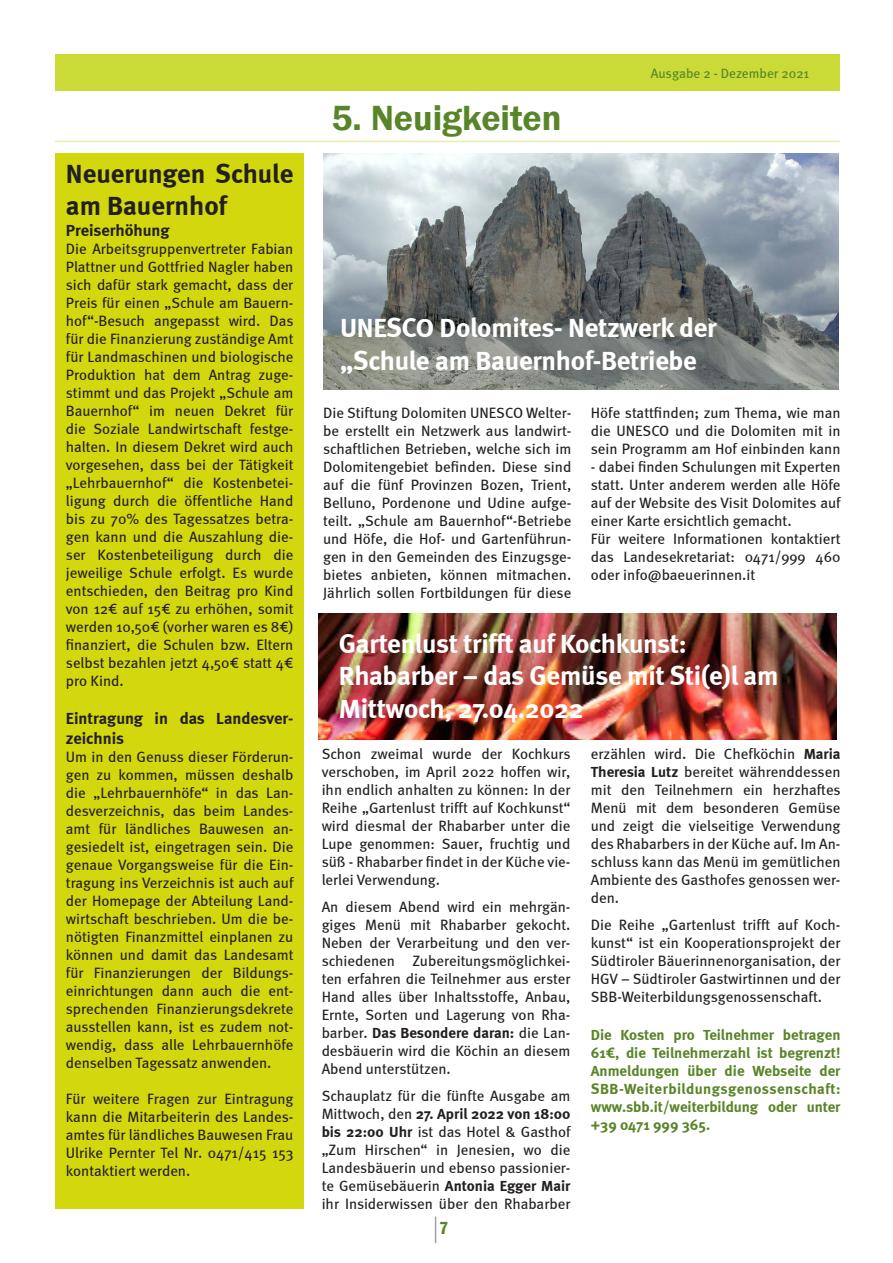
<style>
.page{position:relative;width:893px;height:1263px;background:#fff}
.page>*{position:absolute;margin:0;border:0;box-sizing:border-box;transform-origin:0 0}
.t1{font:600 36px "Franklin Gothic";color:#588527}
.t2{font:700 27px "Meta";letter-spacing:-.01em;color:#fff}
.t3{font:700 27px/32.4px "Meta";color:#231f20}
.t4{font:600 condensed 18px "Franklin Gothic";color:#588527}
.t5{font:700 16.5px/19.8px "Meta";color:#231f20}
.t6{font:15px/18px "Meta";color:#231f20;text-align:justify}
.t7{font:700 15px/18px "Meta";color:#588527;text-align:justify}
.t8{font:13.5px "Meta";color:#588527}
.s1{font-weight:700}
</style>
<div class="page">
<div style="left:55px;top:54px;width:784px;height:37px;background:#cadb37"></div>
<svg style="left:435px;top:1216px;width:1px;height:27px"></svg>
<hr style="left:55px;top:141px;width:785px;height:1px;background:#cadb37">
<img style="left:318px;top:613px;width:519px;height:127px">
<img style="left:323px;top:153px;width:516px;height:236px">
<div style="left:55px;top:153px;width:249px;height:1056px;background:#d3d80e"></div>
<p class="t3" style="left:66px;top:157px;width:229px">Neuerungen Schule am Bauernhof</p>
<p class="t5" style="left:66px;top:220px;width:105px">Preiserhöhung</p>
<p class="t6" style="left:66px;top:240px;width:229px">Die Arbeitsgruppenvertreter Fabian Plattner und Gottfried Nagler haben sich dafür stark gemacht, dass der Preis für einen „Schule am Bauern&shy;hof“-Besuch angepasst wird. Das für die Finanzierung zuständige Amt für Landmaschinen und biologische Produktion hat dem Antrag zuge&shy;stimmt und das Projekt „Schule am Bauernhof“ im neuen Dekret für die Soziale Landwirtschaft festge&shy;halten. In diesem Dekret wird auch vorgesehen, dass bei der Tätigkeit „Lehrbauernhof“ die Kostenbetei&shy;ligung durch die öffentliche Hand bis zu 70% des Tagessatzes betra&shy;gen kann und die Auszahlung die&shy;ser Kostenbeteiligung durch die jeweilige Schule erfolgt. Es wurde entschieden, den Beitrag pro Kind von 12€ auf 15€ zu erhöhen, somit werden 10,50€ (vorher waren es 8€) finanziert, die Schulen bzw. Eltern selbst bezahlen jetzt 4,50€ statt 4€ pro Kind.</p>
<p class="t5" style="left:66px;top:708px;width:229px">Eintragung in das Landesver&shy;zeichnis</p>
<p class="t6" style="left:66px;top:747px;width:229px">Um in den Genuss dieser Förderun&shy;gen zu kommen, müssen deshalb die „Lehrbauernhöfe“ in das Lan&shy;desverzeichnis, das beim Landes&shy;amt für ländliches Bauwesen an&shy;gesiedelt ist, eingetragen sein. Die genaue Vorgangsweise für die Ein&shy;tragung ins Verzeichnis ist auch auf der Homepage der Abteilung Land&shy;wirtschaft beschrieben. Um die be&shy;nötigten Finanzmittel einplanen zu können und damit das Landesamt für Finanzierungen der Bildungs&shy;einrichtungen dann auch die ent&shy;sprechenden Finanzierungsdekrete ausstellen kann, ist es zudem not&shy;wendig, dass alle Lehrbauernhöfe denselben Tagessatz anwenden.</p>
<p class="t6" style="left:66px;top:1089px;width:229px">Für weitere Fragen zur Eintragung kann die Mitarbeiterin des Landes&shy;amtes für ländliches Bauwesen Frau Ulrike Pernter Tel Nr. 0471/415 153 kontaktiert werden.</p>
<p class="t1" style="left:331px;top:96px;width:232px">5. Neuigkeiten</p>
<p class="t8" style="left:651px;top:65px;width:160px">Ausgabe 2 - Dezember 2021</p>
<p class="t2" style="left:340px;top:312px;width:378px">UNESCO Dolomites- Netzwerk der</p>
<p class="t2" style="left:340px;top:344px;width:358px">„Schule am Bauernhof-Betriebe</p>
<p class="t6" style="left:591px;top:403px;width:251px">Höfe stattfinden; zum Thema, wie man die UNESCO und die Dolomiten mit in sein Programm am Hof einbinden kann</p>
<p class="t6" style="left:591px;top:457px;width:251px">- dabei finden Schulungen mit Experten statt. Unter anderem werden alle Höfe auf der Website des Visit Dolomites auf einer Karte ersichtlich gemacht.</p>
<p class="t6" style="left:591px;top:529px;width:251px">Für weitere Informationen kontaktiert das Landesekretariat: 0471/999 460 oder info@baeuerinnen.it</p>
<p class="t6" style="left:323px;top:403px;width:250px">Die Stiftung Dolomiten UNESCO Welter&shy;be erstellt ein Netzwerk aus landwirt&shy;schaftlichen Betrieben, welche sich im Dolomitengebiet befinden. Diese sind auf die fünf Provinzen Bozen, Trient, Belluno, Pordenone und Udine aufge&shy;teilt. „Schule am Bauernhof“-Betriebe und Höfe, die Hof- und Gartenführun&shy;gen in den Gemeinden des Einzugsge&shy;bietes anbieten, können mitmachen.<br>Jährlich sollen Fortbildungen für diese</p>
<p class="t2" style="left:339px;top:627px;width:349px">Gartenlust trifft auf Kochkunst:</p>
<p class="t2" style="left:339px;top:660px;width:441px">Rhabarber – das Gemüse mit Sti(e)l am</p>
<p class="t2" style="left:339px;top:692px;width:246px">Mittwoch, 27.04.2022</p>
<p class="t6" style="left:322px;top:744px;width:250px">Schon zweimal wurde der Kochkurs verschoben, im April 2022 hoffen wir, ihn endlich anhalten zu können: In der Reihe „Gartenlust trifft auf Kochkunst“ wird diesmal der Rhabarber unter die Lupe genommen: Sauer, fruchtig und süß - Rhabarber findet in der Küche vie&shy;lerlei Verwendung.</p>
<p class="t6" style="left:322px;top:897px;width:250px">An diesem Abend wird ein mehrgän&shy;giges Menü mit Rhabarber gekocht.<br>Neben der Verarbeitung und den ver&shy;schiedenen Zubereitungsmöglichkei&shy;ten erfahren die Teilnehmer aus erster Hand alles über Inhaltsstoffe, Anbau, Ernte, Sorten und Lagerung von Rha&shy;barber. <span class="s1">Das Besondere daran:</span> die Lan&shy;desbäuerin wird die Köchin an diesem Abend unterstützen.</p>
<p class="t6" style="left:322px;top:1086px;width:250px">Schauplatz für die fünfte Ausgabe am Mittwoch, den <span class="s1">27. April 2022 von 18:00 bis 22:00 Uhr</span> ist das Hotel &amp; Gasthof „Zum Hirschen“ in Jenesien, wo die Landesbäuerin und ebenso passionier&shy;te Gemüsebäuerin <span class="s1">Antonia Egger Mair </span>ihr Insiderwissen über den Rhabarber</p>
<p class="t4" style="left:439px;top:1216px;width:11px">7</p>
<p class="t6" style="left:591px;top:744px;width:251px">erzählen wird. Die Chefköchin <span class="s1">Maria Theresia Lutz</span> bereitet währenddessen mit den Teilnehmern ein herzhaftes Menü mit dem besonderen Gemüse und zeigt die vielseitige Verwendung des Rhabarbers in der Küche auf. Im An&shy;schluss kann das Menü im gemütlichen Ambiente des Gasthofes genossen wer&shy;den.</p>
<p class="t6" style="left:591px;top:915px;width:251px">Die Reihe „Gartenlust trifft auf Koch&shy;kunst“ ist ein Kooperationsprojekt der Südtiroler Bäuerinnenorganisation, der HGV – Südtiroler Gastwirtinnen und der SBB-Weiterbildungsgenossenschaft.</p>
<p class="t7" style="left:591px;top:1025px;width:251px">Die Kosten pro Teilnehmer betragen 61€, die Teilnehmerzahl ist begrenzt!<br>Anmeldungen über die Webseite der SBB-Weiterbildungsgenossenschaft: www.sbb.it/weiterbildung oder unter +39 0471 999 365.</p>
</div>
